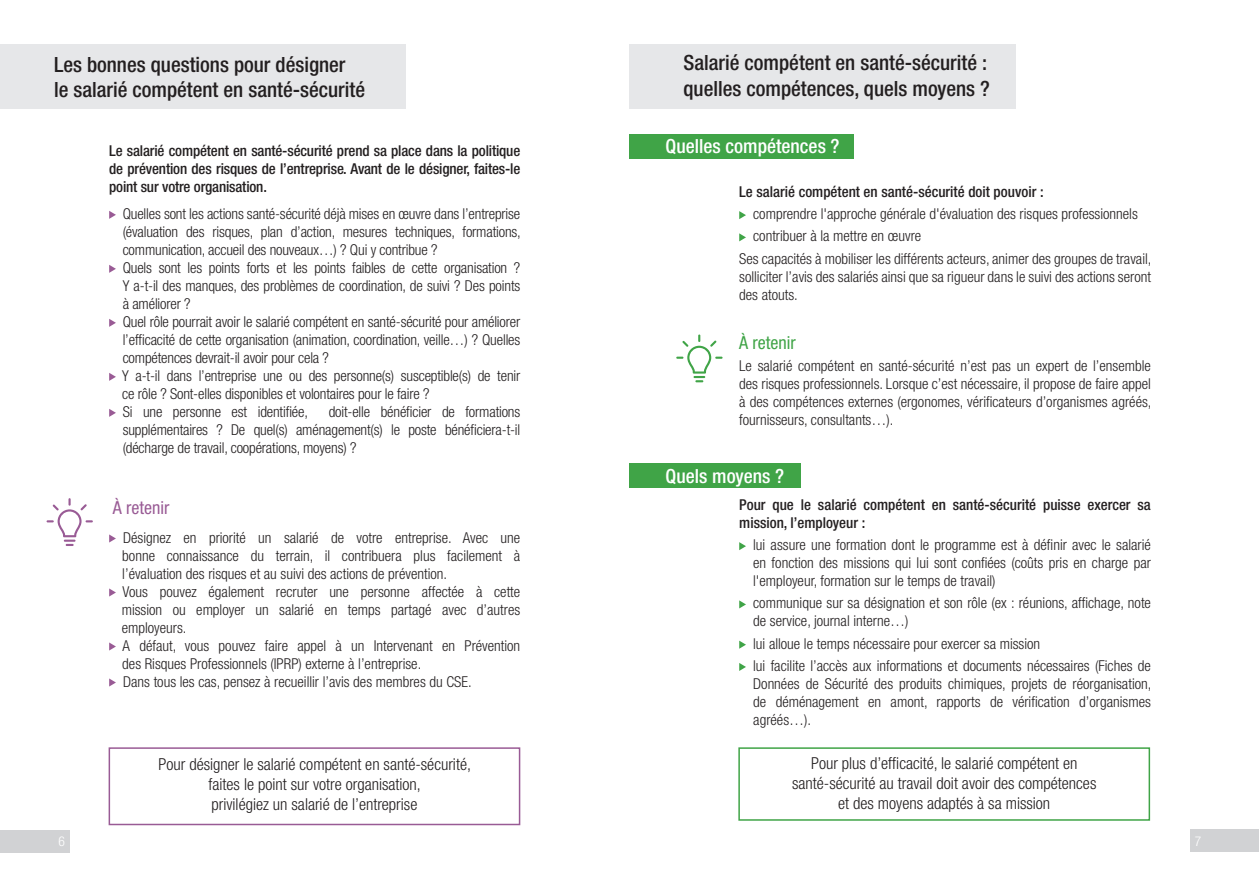
<style>
.page{position:relative;width:1259px;height:893px;background:#fff}
.page>*{position:absolute;margin:0;border:0;box-sizing:border-box;transform-origin:0 0}
.t1{font:500 condensed 21px/25.2px "Helvetica Neue";color:#231f20}
.t2{font:500 condensed 19.5px "Helvetica Neue";color:#fff}
.t3{font:condensed 18px "Helvetica Neue";color:#995b95}
.t4{font:condensed 18px "Helvetica Neue";color:#40a447}
.t5{font:300 condensed 16.5px/19.8px "Helvetica Neue";color:#231f20;text-align:center}
.t6{font:300 condensed 15px/18px "Helvetica Neue";color:#231f20}
.t7{font:500 condensed 15px/18px "Helvetica Neue";color:#231f20;text-align:justify}
.t8{font:300 condensed 13.5px "Helvetica Neue";color:#fff}
</style>
<div class="page">
<div style="left:0;top:830px;width:70px;height:22px;background:#d1d2d4"></div>
<svg style="left:109px;top:211px;width:7px;height:8px"></svg>
<svg style="left:109px;top:265px;width:7px;height:8px"></svg>
<svg style="left:109px;top:319px;width:7px;height:8px"></svg>
<svg style="left:109px;top:373px;width:7px;height:8px"></svg>
<svg style="left:109px;top:409px;width:7px;height:8px"></svg>
<div style="left:109px;top:747px;width:411px;height:78px;border:2px solid #995b95"></div>
<svg style="left:109px;top:534px;width:7px;height:8px"></svg>
<svg style="left:109px;top:588px;width:7px;height:8px"></svg>
<svg style="left:109px;top:642px;width:7px;height:8px"></svg>
<svg style="left:109px;top:678px;width:7px;height:8px"></svg>
<div style="left:0;top:44px;width:405px;height:65px;background:#e6e7e9"></div>
<svg style="left:47px;top:498px;width:46px;height:48px"></svg>
<div style="left:1190px;top:829px;width:69px;height:23px;background:#d1d2d4"></div>
<div style="left:738px;top:747px;width:412px;height:74px;border:2px solid #40a447"></div>
<svg style="left:739px;top:211px;width:7px;height:8px"></svg>
<svg style="left:739px;top:233px;width:7px;height:8px"></svg>
<div style="left:629px;top:463px;width:172px;height:25px;background:#40a447"></div>
<svg style="left:739px;top:542px;width:7px;height:8px"></svg>
<svg style="left:739px;top:600px;width:7px;height:8px"></svg>
<svg style="left:739px;top:641px;width:7px;height:8px"></svg>
<svg style="left:739px;top:663px;width:7px;height:8px"></svg>
<div style="left:629px;top:44px;width:386px;height:65px;background:#e6e7e9"></div>
<svg style="left:676px;top:334px;width:46px;height:48px"></svg>
<div style="left:629px;top:134px;width:224px;height:25px;background:#40a447"></div>
<h1 class="t1" style="left:54px;top:51px;width:312px">Les bonnes questions pour désigner le salarié compétent en santé-sécurité</h1>
<p class="t7" style="left:109px;top:142px;width:413px">Le salarié compétent en santé-sécurité prend sa place dans la politique de prévention des risques de l’entreprise. Avant de le désigner, faites-le point sur votre organisation.</p>
<p class="t6" style="left:122px;top:204px;width:400px">Quelles sont les actions santé-sécurité déjà mises en œuvre dans l’entreprise (évaluation des risques, plan d’action, mesures techniques, formations, communication, accueil des nouveaux…) ? Qui y contribue ?<br>Quels sont les points forts et les points faibles de cette organisation ?<br>Y a-t-il des manques, des problèmes de coordination, de suivi ? Des points à améliorer ?<br>Quel rôle pourrait avoir le salarié compétent en santé-sécurité pour améliorer l’efficacité de cette organisation (animation, coordination, veille…) ? Quelles compétences devrait-il avoir pour cela ?<br>Y a-t-il dans l’entreprise une ou des personne(s) susceptible(s) de tenir ce rôle ? Sont-elles disponibles et volontaires pour le faire ?<br>Si une personne est identifiée,</p>
<p class="t6" style="left:123px;top:402px;width:399px;text-align:justify;text-indent:206px">doit-elle bénéficier de formations supplémentaires ? De quel(s) aménagement(s) le poste bénéficiera-t-il (décharge de travail, coopérations, moyens) ?</p>
<p class="t3" style="left:113px;top:497px;width:58px">À retenir</p>
<p class="t6" style="left:122px;top:528px;width:400px">Désignez en priorité un salarié de votre entreprise. Avec une bonne connaissance du terrain, il contribuera plus facilement à l’évaluation des risques et au suivi des actions de prévention.<br>Vous pouvez également recruter une personne affectée à cette mission ou employer un salarié en temps partagé avec d’autres employeurs.<br>A défaut, vous pouvez faire appel à un Intervenant en Prévention des Risques Professionnels (IPRP) externe à l’entreprise.<br>Dans tous les cas, pensez à recueillir l’avis des membres du CSE.</p>
<p class="t8" style="left:59px;top:833px;width:8px">6</p>
<p class="t5" style="left:158px;top:754px;width:314px">Pour désigner le salarié compétent en santé-sécurité, faites le point sur votre organisation,<br>privilégiez un salarié de l’entreprise</p>
<h1 class="t1" style="left:683px;top:50px;width:308px">Salarié compétent en santé-sécurité : quelles compétences, quels moyens ?</h1>
<h2 class="t2" style="left:665px;top:134px;width:175px">Quelles compétences ?</h2>
<p class="t7" style="left:739px;top:182px;width:306px">Le salarié compétent en santé-sécurité doit pouvoir :</p>
<p class="t6" style="left:753px;top:205px;width:386px">comprendre l'approche générale d'évaluation des risques professionnels</p>
<p class="t6" style="left:753px;top:227px;width:169px">contribuer à la mettre en œuvre</p>
<p class="t6" style="left:739px;top:249px;width:414px">Ses capacités à mobiliser les différents acteurs, animer des groupes de travail,</p>
<p class="t6" style="left:739px;top:267px;width:413px">solliciter l’avis des salariés ainsi que sa rigueur dans le suivi des actions seront des atouts.</p>
<p class="t4" style="left:739px;top:332px;width:58px">À retenir</p>
<p class="t6" style="left:739px;top:357px;width:414px;text-align:justify">Le salarié compétent en santé-sécurité n’est pas un expert de l’ensemble des risques professionnels. Lorsque c’est nécessaire, il propose de faire appel à des compétences externes (ergonomes, vérificateurs d’organismes agréés, fournisseurs, consultants…).</p>
<h2 class="t2" style="left:665px;top:464px;width:120px">Quels moyens ?</h2>
<p class="t7" style="left:739px;top:495px;width:413px">Pour que le salarié compétent en santé-sécurité puisse exercer sa mission, l’employeur :</p>
<p class="t6" style="left:753px;top:536px;width:399px;text-align:justify">lui assure une formation dont le programme est à définir avec le salarié en fonction des missions qui lui sont confiées (coûts pris en charge par l'employeur, formation sur le temps de travail)</p>
<p class="t6" style="left:753px;top:594px;width:399px">communique sur sa désignation et son rôle (ex : réunions, affichage, note de service, journal interne…)</p>
<p class="t6" style="left:753px;top:632px;width:399px;line-height:22.2px">lui alloue le temps nécessaire pour exercer sa mission<br>lui facilite l’accès aux informations et documents nécessaires (Fiches de</p>
<p class="t6" style="left:753px;top:674px;width:400px;text-align:justify">Données de Sécurité des produits chimiques, projets de réorganisation, de déménagement en amont, rapports de vérification d’organismes agréés…).</p>
<p class="t5" style="left:792px;top:753px;width:306px">Pour plus d’efficacité, le salarié compétent en santé-sécurité au travail doit avoir des compétences et des moyens adaptés à sa mission</p>
<p class="t8" style="left:1194px;top:833px;width:8px">7</p>
</div>
